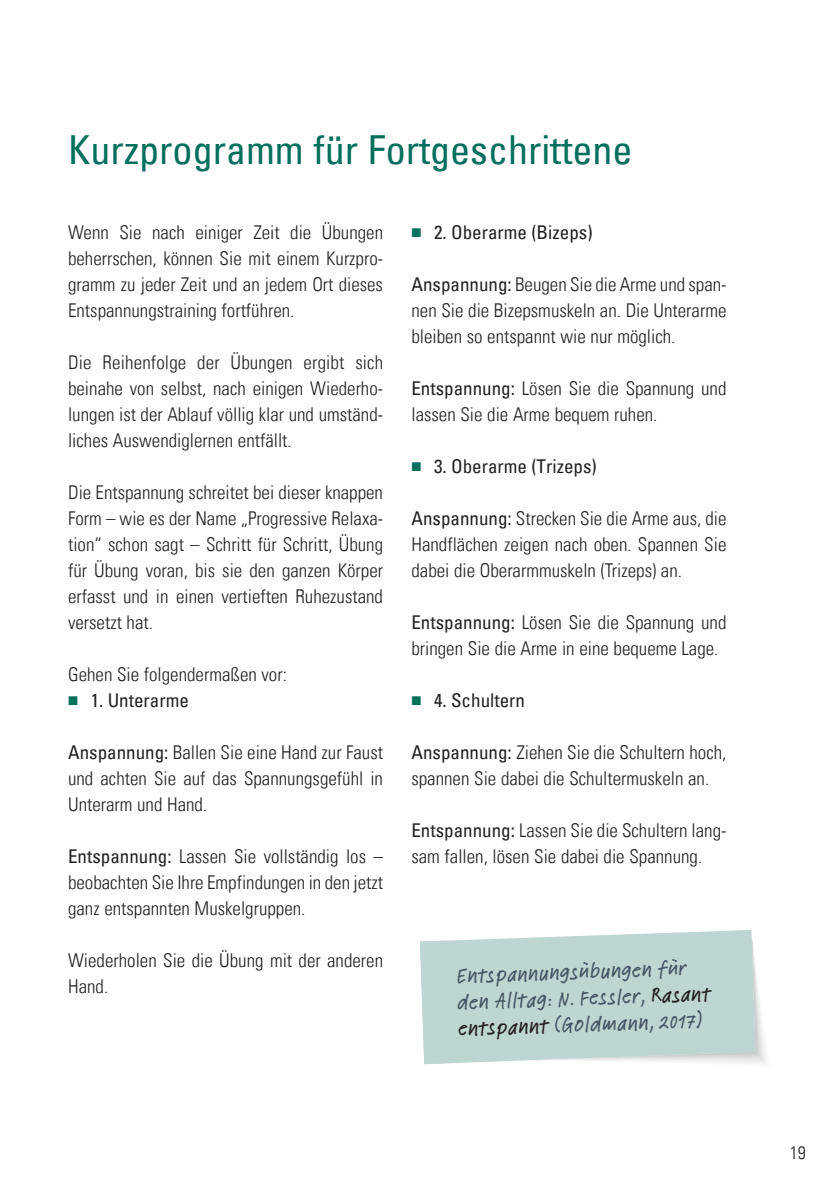
<style>
.page{position:relative;width:840px;height:1191px;background:#fff}
.page>*{position:absolute;margin:0;border:0;box-sizing:border-box;transform-origin:0 0}
.t1{font:condensed 40px "Univers Com 57";color:#006f5b}
.t2{font:500 22px/26.4px "Feltpen Com";color:#465664}
.t3{font:19px/26px "Univers Com 47 Light Cond";color:#231f20;text-align:justify}
.t4{font:condensed 19px "Univers Com 57";color:#231f20}
.t5{font:18px "Univers Com 47 Light Cond";color:#231f20}
.s1{font-family:"Univers Com 57";font-stretch:condensed}
.s2{color:#231f20}
</style>
<div class="page">
<svg style="left:755px;top:966px;width:11px;height:98px"></svg>
<svg style="left:447px;top:930px;width:308px;height:134px;background:#c2d8d4"></svg>
<svg style="left:420px;top:940px;width:27px;height:124px;background:#c3d9d4"></svg>
<h1 class="t1" style="left:68px;top:124px;width:565px">Kurzprogramm für Fortgeschrittene</h1>
<p class="t3" style="left:68px;top:219px;width:316px">Wenn Sie nach einiger Zeit die Übungen beherrschen, können Sie mit einem Kurzpro&shy;gramm zu jeder Zeit und an jedem Ort dieses Entspannungstraining fortführen.</p>
<p class="t3" style="left:68px;top:349px;width:316px">Die Reihenfolge der Übungen ergibt sich beinahe von selbst, nach einigen Wiederho&shy;lungen ist der Ablauf völlig klar und umständ&shy;liches Auswendiglernen entfällt.</p>
<p class="t3" style="left:68px;top:479px;width:316px">Die Entspannung schreitet bei dieser knappen Form – wie es der Name „Progressive Relaxa&shy;tion“ schon sagt – Schritt für Schritt, Übung für Übung voran, bis sie den ganzen Körper erfasst und in einen vertieften Ruhezustand versetzt hat.</p>
<p class="t3" style="left:68px;top:661px;width:220px">Gehen Sie folgendermaßen vor:</p>
<p class="t4" style="left:91px;top:688px;width:100px">1. Unterarme</p>
<p class="t3" style="left:68px;top:739px;width:316px"><span class="s1">Anspannung:</span> Ballen Sie eine Hand zur Faust und achten Sie auf das Spannungsgefühl in Unterarm und Hand.</p>
<p class="t3" style="left:68px;top:843px;width:316px"><span class="s1">Entspannung:</span> Lassen Sie vollständig los – beobachten Sie Ihre Empfindungen in den jetzt ganz entspannten Muskelgruppen.</p>
<p class="t3" style="left:68px;top:947px;width:316px">Wiederholen Sie die Übung mit der anderen<br>Hand.</p>
<p class="t4" style="left:434px;top:220px;width:160px">2. Oberarme (Bizeps)</p>
<p class="t3" style="left:411px;top:271px;width:316px"><span class="s1">Anspannung:</span> Beugen Sie die Arme und span&shy;nen Sie die Bizepsmuskeln an. Die Unterarme bleiben so entspannt wie nur möglich.</p>
<p class="t3" style="left:411px;top:375px;width:316px"><span class="s1">Entspannung:</span> Lösen Sie die Spannung und lassen Sie die Arme bequem ruhen.</p>
<p class="t4" style="left:434px;top:454px;width:164px">3. Oberarme (Trizeps)</p>
<p class="t3" style="left:411px;top:505px;width:316px"><span class="s1">Anspannung:</span> Strecken Sie die Arme aus, die Handflächen zeigen nach oben. Spannen Sie dabei die Oberarmmuskeln (Trizeps) an.</p>
<p class="t3" style="left:411px;top:609px;width:316px"><span class="s1">Entspannung:</span> Lösen Sie die Spannung und bringen Sie die Arme in eine bequeme Lage.</p>
<p class="t4" style="left:434px;top:688px;width:92px">4. Schultern</p>
<p class="t3" style="left:411px;top:739px;width:316px"><span class="s1">Anspannung:</span> Ziehen Sie die Schultern hoch, spannen Sie dabei die Schultermuskeln an.</p>
<p class="t3" style="left:411px;top:817px;width:316px"><span class="s1">Entspannung:</span> Lassen Sie die Schultern lang&shy;sam fallen, lösen Sie dabei die Spannung.</p>
<p class="t2" style="left:456px;top:962px;width:254px;rotate:-2deg">Entspannungsübungen für den Alltag: N. Fessler, <span class="s2">Rasant entspannt</span> (Goldmann, 2017)</p>
<p class="t5" style="left:789px;top:1141px;width:17px">19</p>
</div>
